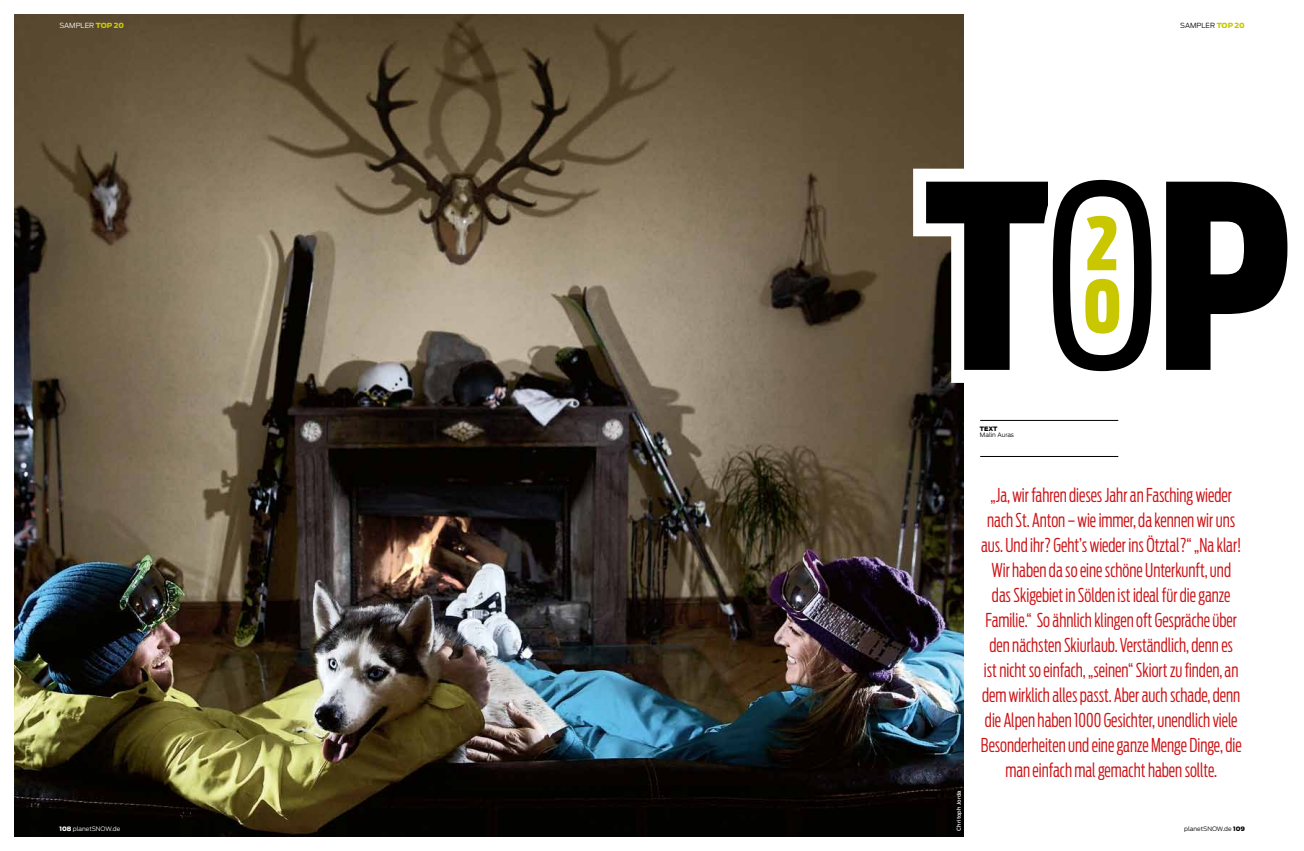
<style>
.page{position:relative;width:1304px;height:851px;background:#fff}
.page>*{position:absolute;margin:0;border:0;box-sizing:border-box;transform-origin:0 0}
.t1{font:900 253.8px "Antenna Extra Cond";color:#000}
.t2{font:900 72.4px/63px "Antenna Extra Cond";color:#c9c800}
.t3{font:300 19px/25px "Antenna Extra Cond";color:#cd1316;text-align:center}
.t4{font:300 7px "Antenna";color:#fff}
.t5{font:300 7px "Antenna";color:#000}
.t6{font:300 6px "Antenna";color:#000}
.t7{font:300 6px "Antenna";color:#fff}
.t8{font:900 6px "Antenna";color:#000}
.t9{font:500 5.3px "Antenna";letter-spacing:.025em;color:#fff}
.s1{font-weight:900;color:#c9c800}
.s2{font-weight:900}
.s3{font-weight:300}
</style>
<div class="page">
<img style="left:14px;top:14px;width:950px;height:822px">
<svg style="left:900px;top:153px;width:64px;height:245px"></svg>
<hr style="left:980px;top:420px;width:138px;height:1px;background:#000">
<hr style="left:980px;top:456px;width:138px;height:1px;background:#000">
<p class="t4" style="left:60px;top:22px;width:66px">Sampler <span class="s1">TOP 20</span></p>
<p class="t7" style="left:60px;top:824px;width:62px"><span class="s2">108</span> planetSNOW.de</p>
<p class="t5" style="left:1180px;top:22px;width:66px">Sampler <span class="s1">TOP 20</span></p>
<h1 class="t1" style="left:925px;top:126px;width:368px">T<span class="s3">O</span>P</h1>
<h2 class="t2" style="left:1083px;top:212px;width:40px">2<br>0</h2>
<p class="t8" style="left:980px;top:425px;width:19px">TEXT</p>
<p class="t6" style="left:980px;top:431px;width:36px">Malin Auras</p>
<p class="t9" style="left:956px;top:830px;width:42px;rotate:-90deg">Chritoph Jorda</p>
<p class="t3" style="left:981px;top:482px;width:262px">„Ja, wir fahren dieses Jahr an Fasching wieder nach St. Anton – wie immer, da kennen wir uns aus. Und ihr? Geht’s wieder ins Ötztal?“ „Na klar!<br>Wir haben da so eine schöne Unterkunft, und das Skigebiet in Sölden ist ideal für die ganze Familie.“ So ähnlich klingen oft Gespräche über den nächsten Skiurlaub. Verständlich, denn es ist nicht so einfach, „seinen“ Skiort zu finden, an dem wirklich alles passt. Aber auch schade, denn die Alpen haben 1000 Gesichter, unendlich viele Besonderheiten und eine ganze Menge Dinge, die man einfach mal gemacht haben sollte.</p>
<p class="t6" style="left:1184px;top:824px;width:62px">planetSNOW.de <span class="s2">109</span></p>
</div>
